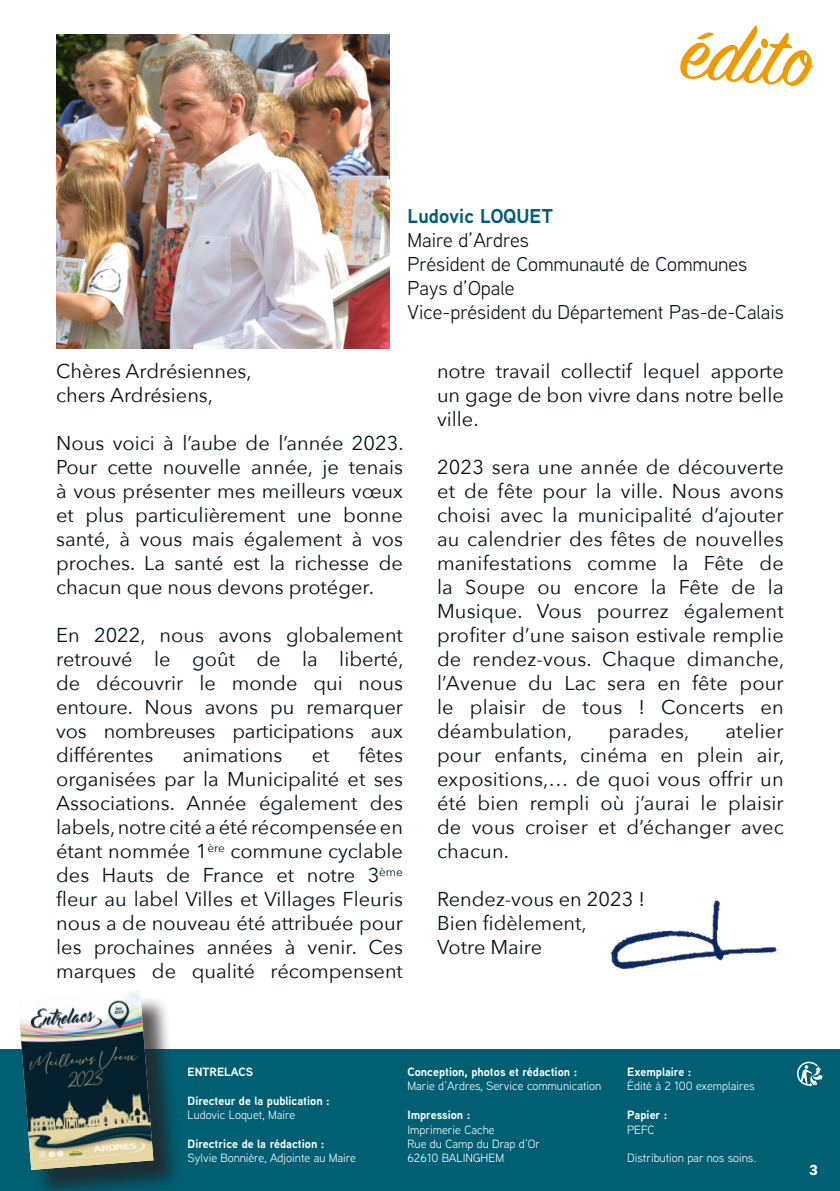
<style>
.page{position:relative;width:840px;height:1191px;background:#fff}
.page>*{position:absolute;margin:0;border:0;box-sizing:border-box;transform-origin:0 0}
.t1{font:90px "Sign Painter House Script";color:#ee9b00}
.t2{font:20px/24px "Avenir Next";color:#001219;text-align:justify}
.t3{font:20px "Aaux Next";color:#001219}
.t4{font:700 20px "Aaux Next";color:#005f73}
.t5{font:700 14px "Avenir Next";color:#fff}
.t6{font:12px "Aaux Next";color:#fff}
.t7{font:700 12px "Aaux Next";color:#fff}
</style>
<div class="page">
<img style="left:56px;top:35px;width:333px;height:313px">
<div style="left:0;top:1049px;width:839px;height:142px;background:#005f73"></div>
<div style="left:22px;top:994px;width:160px;height:197px;background:#231f20;opacity:.75"></div>
<img style="left:19px;top:991px;width:134px;height:179px">
<svg style="left:797px;top:1061px;width:25px;height:25px"></svg>
<img style="left:611px;top:900px;width:168px;height:69px">
<p class="t1" style="left:684px;top:-5px;width:134px;rotate:4deg">édito</p>
<p class="t4" style="left:407px;top:201px;width:147px">Ludovic LOQUET</p>
<p class="t3" style="left:407px;top:226px;width:123px">Maire d’Ardres</p>
<p class="t3" style="left:407px;top:250px;width:341px">Président de Communauté de Communes</p>
<p class="t3" style="left:407px;top:274px;width:108px">Pays d’Opale</p>
<p class="t3" style="left:407px;top:298px;width:377px">Vice-président du Département Pas-de-Calais</p>
<p class="t2" style="left:56px;top:358px;width:197px">Chères Ardrésiennes,</p>
<p class="t2" style="left:56px;top:382px;width:158px">chers Ardrésiens,</p>
<p class="t2" style="left:56px;top:430px;width:349px">Nous voici à l’aube de l’année 2023.<br>Pour cette nouvelle année, je tenais à vous présenter mes meilleurs vœux et plus particulièrement une bonne santé, à vous mais également à vos proches. La santé est la richesse de chacun que nous devons protéger.</p>
<p class="t2" style="left:56px;top:622px;width:348px">En 2022, nous avons globalement retrouvé le goût de la liberté, de découvrir le monde qui nous entoure. Nous avons pu remarquer vos nombreuses participations aux différentes</p>
<p class="t2" style="left:56px;top:742px;width:348px;text-indent:302px">fêtes organisées par la Municipalité et ses Associations. Année également des labels, notre cité a été récompensée en étant nommée 1<sup>ère</sup> commune cyclable des Hauts de France et notre 3<sup>ème </sup>fleur au label Villes et Villages Fleuris nous a de nouveau été attribuée pour les prochaines années à venir. Ces marques de qualité récompensent</p>
<p class="t2" style="left:183px;top:742px;width:101px">animations</p>
<p class="t2" style="left:311px;top:742px;width:19px">et</p>
<p class="t2" style="left:437px;top:358px;width:348px">notre travail collectif lequel apporte un gage de bon vivre dans notre belle ville.</p>
<p class="t2" style="left:437px;top:454px;width:349px">2023 sera une année de découverte et de fête pour la ville. Nous avons choisi avec la municipalité d’ajouter au calendrier des fêtes de nouvelles manifestations comme la Fête de la Soupe ou encore la Fête de la Musique. Vous pourrez également profiter d’une saison estivale remplie de rendez-vous. Chaque dimanche, l’Avenue du Lac sera en fête pour le plaisir de tous ! Concerts en déambulation,</p>
<p class="t2" style="left:437px;top:718px;width:349px;text-indent:288px">atelier pour enfants, cinéma en plein air, expositions,… de quoi vous offrir un été bien rempli où j’aurai le plaisir de vous croiser et d’échanger avec chacun.</p>
<p class="t2" style="left:437px;top:886px;width:209px">Rendez-vous en 2023 !</p>
<p class="t2" style="left:437px;top:910px;width:151px">Bien fidèlement,</p>
<p class="t2" style="left:437px;top:934px;width:107px">Votre Maire</p>
<p class="t2" style="left:608px;top:718px;width:82px">parades,</p>
<p class="t7" style="left:187px;top:1063px;width:67px">ENTRELACS</p>
<p class="t7" style="left:187px;top:1092px;width:144px">Directeur de la publication :</p>
<p class="t6" style="left:187px;top:1107px;width:109px">Ludovic Loquet, Maire</p>
<p class="t7" style="left:187px;top:1135px;width:138px">Directrice de la rédaction :</p>
<p class="t6" style="left:187px;top:1150px;width:170px">Sylvie Bonnière, Adjointe au Maire</p>
<p class="t7" style="left:407px;top:1063px;width:171px">Conception, photos et rédaction :</p>
<p class="t6" style="left:407px;top:1078px;width:195px">Marie d’Ardres, Service communication</p>
<p class="t7" style="left:407px;top:1106px;width:65px">Impression :</p>
<p class="t6" style="left:407px;top:1121px;width:89px">Imprimerie Cache</p>
<p class="t6" style="left:407px;top:1135px;width:134px">Rue du Camp du Drap d’Or</p>
<p class="t6" style="left:407px;top:1150px;width:98px">62610 BALINGHEM</p>
<p class="t7" style="left:627px;top:1063px;width:66px">Exemplaire :</p>
<p class="t6" style="left:627px;top:1078px;width:129px">Édité à 2 100 exemplaires</p>
<p class="t7" style="left:627px;top:1106px;width:42px">Papier :</p>
<p class="t6" style="left:627px;top:1121px;width:29px">PEFC</p>
<p class="t6" style="left:627px;top:1150px;width:130px">Distribution par nos soins.</p>
<p class="t5" style="left:808px;top:1158px;width:11px">3</p>
</div>
